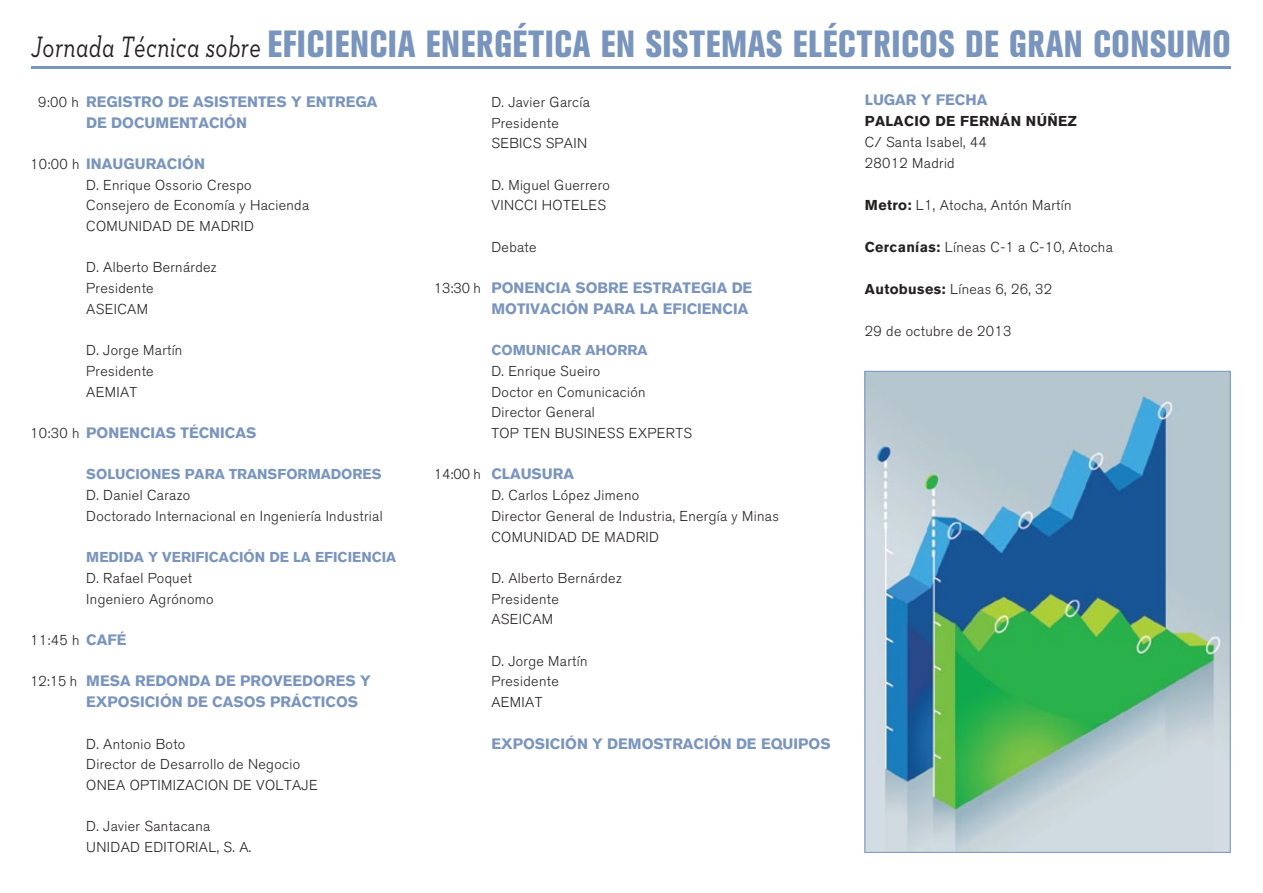
<style>
.page{position:relative;width:1263px;height:893px;background:#fff}
.page>*{position:absolute;margin:0;border:0;box-sizing:border-box;transform-origin:0 0}
.t1{font:800 condensed 37.5px "Akzidenz Grotesk BQ";letter-spacing:.02em;color:#7a95bd;scale:.9 1}
.t2{font:700 15px/20.7px "Akzidenz Grotesk BQ";color:#7a95bd}
.t3{font:300 14.25px/20.7px "Akzidenz Grotesk BQ";letter-spacing:.025em;color:#232020}
.t4{font:300 14.25px/20.7px "Akzidenz Grotesk BQ";letter-spacing:.025em;color:#231f20}
.t5{font:700 14.25px/20.7px "Akzidenz Grotesk BQ";color:#7a95bd}
.s1{font-family:"Neutraface Slab Text";font-weight:400;font-style:italic;font-stretch:normal;font-size:30px;color:#231f20}
.s2{font-weight:700}
.s3{font-weight:300;font-size:14.25px;color:#232020}
.s4{font-weight:700;color:#7a95bd}
.s5{font-weight:300;color:#232020}
.s6{font-weight:700;font-size:15px;color:#7a95bd}
</style>
<div class="page">
<img style="left:866px;top:373px;width:362px;height:478px">
<hr style="left:31px;top:66px;width:1199px;height:2px;background:#7a95bd">
<p class="t1" style="left:32px;top:23px;width:1334px"><span class="s1">Jornada Técnica sobre</span> EFICIENCIA ENERGÉTICA EN SISTEMAS ELÉCTRICOS DE GRAN CONSUMO</p>
<p class="t2" style="left:865px;top:89px;width:124px">LUGAR Y FECHA</p>
<p class="t3" style="left:865px;top:110px;width:213px"><span class="s2">PALACIO DE FERNÁN NÚÑEZ<br></span>C/ Santa Isabel, 44<br>28012 Madrid</p>
<p class="t3" style="left:865px;top:195px;width:208px"><span class="s2">Metro:</span> L1, Atocha, Antón Martín</p>
<p class="t3" style="left:865px;top:237px;width:249px"><span class="s2">Cercanías:</span> Líneas C-1 a C-10, Atocha</p>
<p class="t3" style="left:865px;top:279px;width:189px"><span class="s2">Autobuses:</span> Líneas 6, 26, 32</p>
<p class="t3" style="left:865px;top:321px;width:148px">29 de octubre de 2013</p>
<p class="t2" style="left:86px;top:91px;width:292px">REGISTRO DE ASISTENTES Y ENTREGA<br>DE DOCUMENTACIÓN</p>
<p class="t2" style="left:30px;top:153px;width:176px"><span class="s3">10:00 h</span> INAUGURACIÓN</p>
<p class="t3" style="left:86px;top:175px;width:224px">D. Enrique Ossorio Crespo<br>Consejero de Economía y Hacienda<br>COMUNIDAD DE MADRID</p>
<p class="t3" style="left:86px;top:257px;width:132px">D. Alberto Bernárdez<br>Presidente<br>ASEICAM</p>
<p class="t3" style="left:86px;top:340px;width:98px">D. Jorge Martín<br>Presidente<br>AEMIAT</p>
<p class="t2" style="left:30px;top:422px;width:228px"><span class="s3">10:30 h</span> PONENCIAS TÉCNICAS</p>
<p class="t3" style="left:86px;top:464px;width:298px"><span class="s4">SOLUCIONES PARA TRANSFORMADORES<br></span>D. Daniel Carazo<br>Doctorado Internacional en Ingeniería Industrial</p>
<p class="t5" style="left:86px;top:547px;width:311px">MEDIDA Y VERIFICACIÓN DE LA EFICIENCIA<br><span class="s5">D. Rafael Poquet<br>Ingeniero Agrónomo</span></p>
<p class="t3" style="left:30px;top:630px;width:98px">11:45 h <span class="s6">CAFÉ</span></p>
<p class="t2" style="left:86px;top:671px;width:286px">MESA REDONDA DE PROVEEDORES Y<br>EXPOSICIÓN DE CASOS PRÁCTICOS</p>
<p class="t3" style="left:86px;top:734px;width:233px">D. Antonio Boto<br>Director de Desarrollo de Negocio<br>ONEA OPTIMIZACION DE VOLTAJE</p>
<p class="t3" style="left:86px;top:816px;width:166px">D. Javier Santacana<br>UNIDAD EDITORIAL, S. A.</p>
<p class="t3" style="left:491px;top:92px;width:100px">D. Javier García<br>Presidente<br>SEBICS SPAIN</p>
<p class="t3" style="left:491px;top:175px;width:120px">D. Miguel Guerrero<br>VINCCI HOTELES</p>
<p class="t3" style="left:491px;top:237px;width:47px">Debate</p>
<p class="t2" style="left:491px;top:278px;width:262px">PONENCIA SOBRE ESTRATEGIA DE<br>MOTIVACIÓN PARA LA EFICIENCIA</p>
<p class="t3" style="left:491px;top:340px;width:202px"><span class="s4">COMUNICAR AHORRA<br></span>D. Enrique Sueiro<br>Doctor en Comunicación<br>Director General<br>TOP TEN BUSINESS EXPERTS</p>
<p class="t2" style="left:491px;top:464px;width:84px">CLAUSURA</p>
<p class="t4" style="left:491px;top:485px;width:289px">D. Carlos López Jimeno<br>Director General de Industria, Energía y Minas<br>COMUNIDAD DE MADRID</p>
<p class="t3" style="left:491px;top:568px;width:132px">D. Alberto Bernárdez<br>Presidente<br>ASEICAM</p>
<p class="t3" style="left:491px;top:651px;width:98px">D. Jorge Martín<br>Presidente<br>AEMIAT</p>
<p class="t2" style="left:491px;top:733px;width:341px">EXPOSICIÓN Y DEMOSTRACIÓN DE EQUIPOS</p>
<p class="t3" style="left:38px;top:92px;width:42px">9:00 h</p>
<p class="t3" style="left:434px;top:278px;width:49px">13:30 h</p>
<p class="t3" style="left:434px;top:464px;width:49px">14:00 h</p>
<p class="t3" style="left:30px;top:671px;width:49px">12:15 h</p>
</div>
